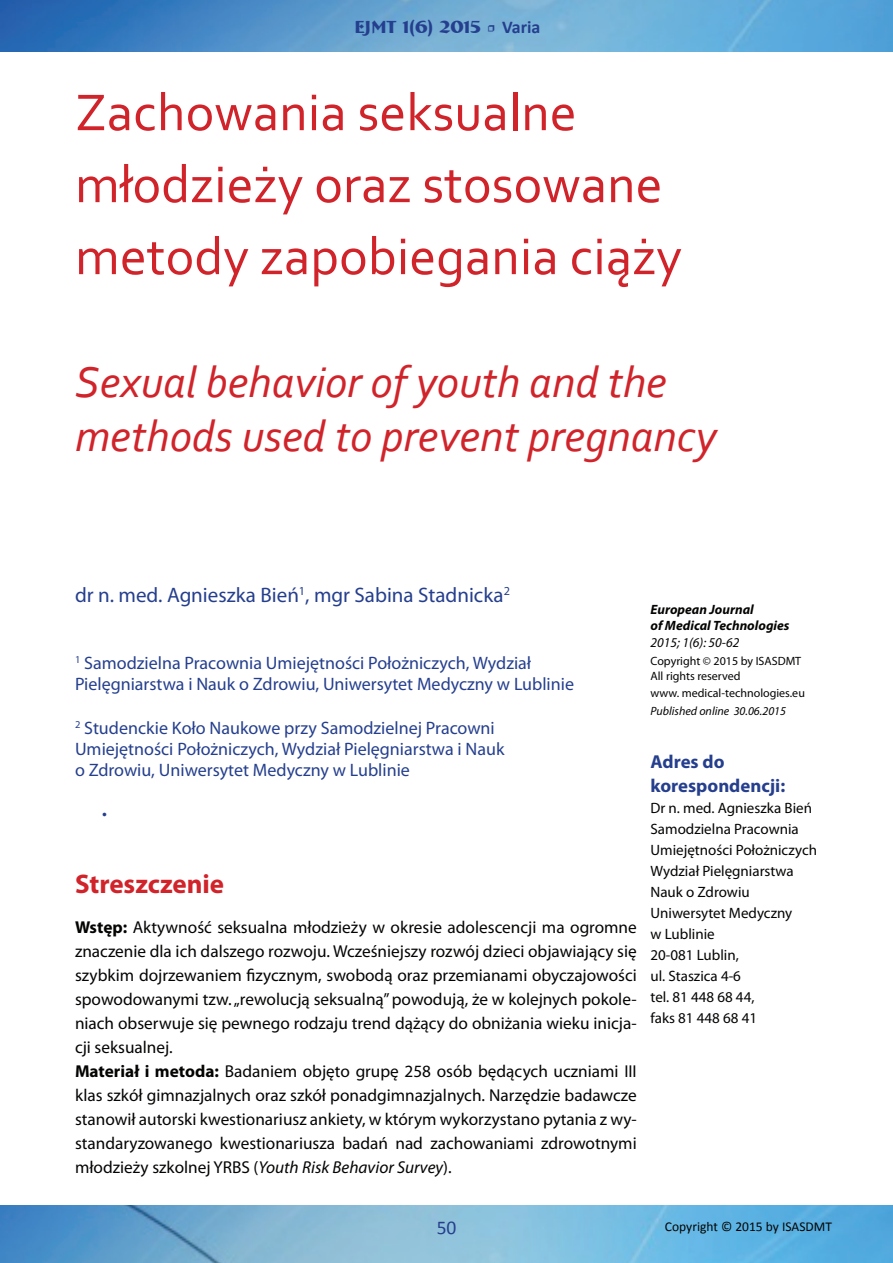
<style>
.page{position:relative;width:893px;height:1263px;background:#fff}
.page>*{position:absolute;margin:0;border:0;box-sizing:border-box;transform-origin:0 0}
.t1{font:54px/72px "Corbel";color:#d1232a}
.t2{font:italic 45px/54px "Corbel";color:#d1232a}
.t3{font:700 27px "Myriad Pro";color:#d1232a}
.t4{font:21px "Myriad Pro";color:#253f8e}
.t5{font:19.5px "Calibri";color:#253f8e}
.t6{font:700 18.75px/24px "Myriad Pro";color:#253f8e}
.t7{font:18px/21px "Myriad Pro";color:#253f8e}
.t8{font:700 18px "Bremen BT";color:#253f8e}
.t9{font:17.25px/24px "Myriad Pro";color:#040503}
.t10{font:17.25px "Myriad Pro";color:#253f8e}
.t11{font:15px/21px "Myriad Pro";color:#040503}
.t12{font:italic 700 13.5px/16.2px "Myriad Pro";color:#040503}
.t13{font:13.5px "Calibri";color:#040503}
.t14{font:italic 13.5px "Myriad Pro";color:#040503}
.t15{font:12px/14.4px "Myriad Pro";color:#040503}
.t16{font:italic 12px "Myriad Pro";color:#040503}
.s1{font-family:"Minion Pro";font-weight:400}
.s2{font-family:"Calibri"}
.s3{font-weight:700}
.s4{font-style:italic}
</style>
<div class="page">
<img style="left:0;top:0;width:893px;height:52px">
<img style="left:0;top:1205px;width:893px;height:58px">
<p class="t8" style="left:354px;top:15px;width:188px">EJMT 1(6) 2015 <span class="s1">•</span> <span class="s2">Varia</span></p>
<h1 class="t1" style="left:75px;top:75px;width:608px">Zachowania seksualne młodzieży oraz stosowane metody zapobiegania ciąży</h1>
<h2 class="t2" style="left:75px;top:354px;width:643px">Sexual behavior of youth and the methods used to prevent pregnancy</h2>
<p class="t4" style="left:75px;top:582px;width:436px">dr n. med. Agnieszka Bień<sup>1</sup>, mgr Sabina Stadnicka<sup>2</sup></p>
<p class="t7" style="left:75px;top:652px;width:501px"><sup>1</sup> Samodzielna Pracownia Umiejętności Położniczych, Wydział<br>Pielęgniarstwa i Nauk o Zdrowiu, Uniwersytet Medyczny w Lublinie</p>
<p class="t7" style="left:75px;top:717px;width:431px"><sup>2</sup> Studenckie Koło Naukowe przy Samodzielnej Pracowni<br>Umiejętności Położniczych, Wydział Pielęgniarstwa i Nauk o Zdrowiu, Uniwersytet Medyczny w Lublinie</p>
<p class="t10" style="left:102px;top:803px;width:6px">•</p>
<h3 class="t3" style="left:75px;top:866px;width:151px">Streszczenie</h3>
<p class="t9" style="left:75px;top:915px;width:563px"><span class="s3">Wstęp:</span> Aktywność seksualna młodzieży w okresie adolescencji ma ogromne znaczenie dla ich dalszego rozwoju. Wcześniejszy rozwój dzieci objawiający się szybkim dojrzewaniem fizycznym, swobodą oraz przemianami obyczajowości spowodowanymi tzw. „rewolucją seksualną” powodują, że w kolejnych pokole&shy;niach obserwuje się pewnego rodzaju trend dążący do obniżania wieku inicja&shy;cji seksualnej.<br><span class="s3">Materiał i metoda:</span> Badaniem objęto grupę 258 osób będących uczniami III klas szkół gimnazjalnych oraz szkół ponadgimnazjalnych. Narzędzie badawcze stanowił autorski kwestionariusz ankiety, w którym wykorzystano pytania z wy&shy;standaryzowanego kwestionariusza badań nad zachowaniami zdrowotnymi młodzieży szkolnej YRBS (<span class="s4">Youth Risk Behavior Survey</span>).</p>
<p class="t12" style="left:650px;top:601px;width:141px">European Journal<br>of Medical Technologies</p>
<p class="t14" style="left:650px;top:634px;width:90px">2015; 1(6): 50-62</p>
<p class="t15" style="left:650px;top:654px;width:152px">Copyright © 2015 by ISASDMT<br>All rights reserved</p>
<p class="t15" style="left:650px;top:686px;width:156px">www. medical-technologies.eu</p>
<p class="t16" style="left:650px;top:703px;width:137px">Published online 30.06.2015</p>
<p class="t6" style="left:650px;top:749px;width:136px">Adres do korespondencji:</p>
<p class="t11" style="left:650px;top:797px;width:168px">Dr n. med. Agnieszka Bień<br>Samodzielna Pracownia<br>Umiejętności Położniczych<br>Wydział Pielęgniarstwa<br>Nauk o Zdrowiu<br>Uniwersytet Medyczny<br>w Lublinie<br>20-081 Lublin,<br>ul. Staszica 4-6<br>tel. 81 448 68 44,<br>faks 81 448 68 41</p>
<p class="t5" style="left:437px;top:1215px;width:21px">50</p>
<p class="t13" style="left:665px;top:1218px;width:169px">Copyright © 2015 by ISASDMT</p>
</div>
